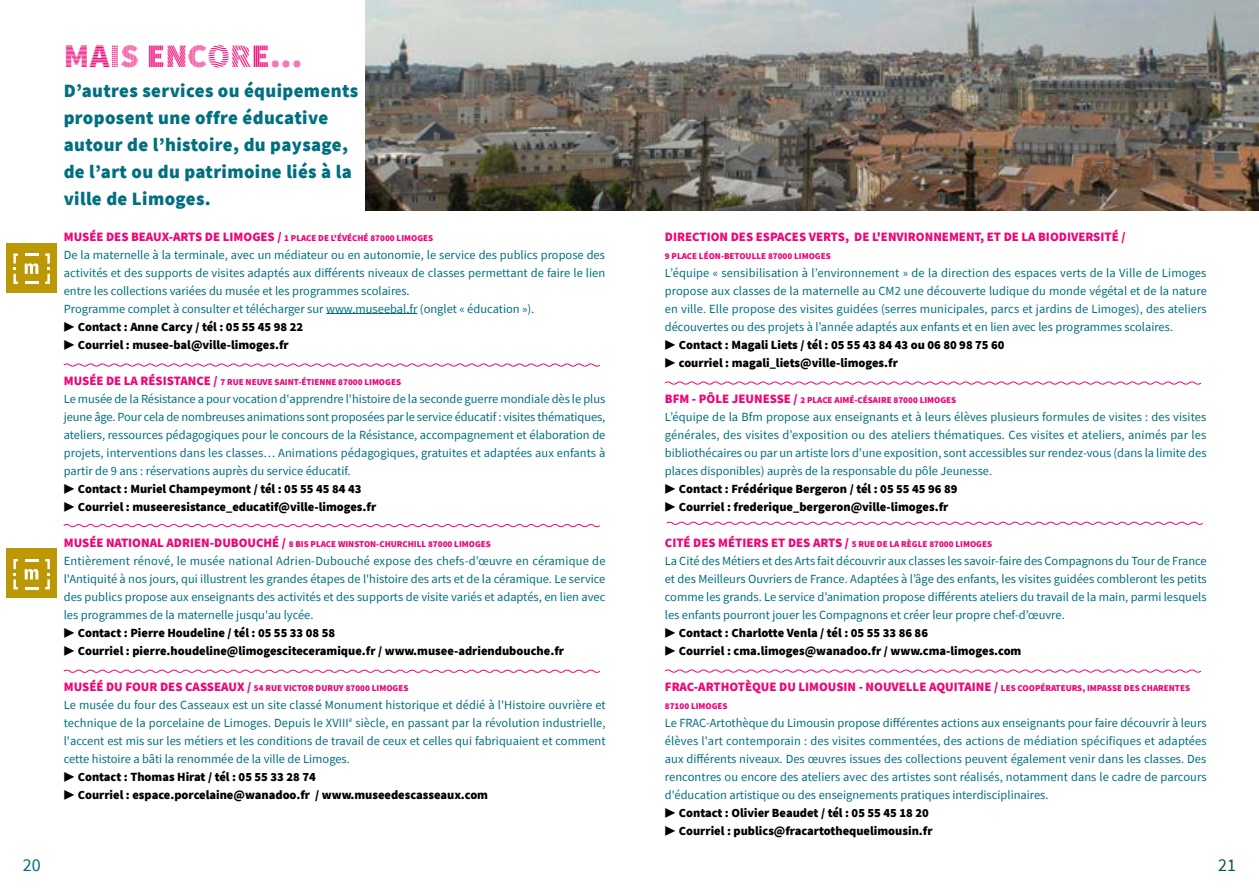
<style>
.page{position:relative;width:1259px;height:893px;background:#fff}
.page>*{position:absolute;margin:0;border:0;box-sizing:border-box;transform-origin:0 0}
.t1{font:33px "Source Sans Pro DISPLAY";letter-spacing:.01em;color:#ed0677}
.t2{font:900 18.75px/27px "Source Sans Pro";color:#006f80}
.t3{font:18px "Source Sans Pro";color:#006f80}
.t4{font:18px "Source Sans Pro";color:#00652e}
.t5{font:900 12.75px "Source Sans Pro";color:#ed0677}
.t6{font:12.45px/18px "Source Sans Pro";color:#006f80;text-align:justify}
.t7{font:900 12.45px/18px "Source Sans Pro";color:#000101}
.t8{font:900 9px "Source Sans Pro";color:#ed0677}
.s1{font-size:9px}
.s2{font-size:12.75px}
</style>
<div class="page">
<hr style="left:326px;top:313px;width:91px;height:1px;background:#006f80">
<svg style="left:63px;top:363px;width:537px;height:4px"></svg>
<svg style="left:63px;top:524px;width:537px;height:4px"></svg>
<div style="left:6px;top:243px;width:51px;height:49px;background:#bd9806"></div>
<svg style="left:25px;top:263px;width:13px;height:11px"></svg>
<svg style="left:25px;top:253px;width:13px;height:3px"></svg>
<svg style="left:25px;top:281px;width:13px;height:3px"></svg>
<svg style="left:45px;top:253px;width:5px;height:31px"></svg>
<svg style="left:13px;top:253px;width:5px;height:31px"></svg>
<div style="left:6px;top:549px;width:51px;height:49px;background:#bd9806"></div>
<svg style="left:25px;top:569px;width:13px;height:10px"></svg>
<svg style="left:25px;top:559px;width:13px;height:2px"></svg>
<svg style="left:25px;top:587px;width:13px;height:2px"></svg>
<svg style="left:45px;top:559px;width:5px;height:30px"></svg>
<svg style="left:13px;top:559px;width:5px;height:30px"></svg>
<svg style="left:664px;top:381px;width:538px;height:4px"></svg>
<svg style="left:664px;top:669px;width:538px;height:4px"></svg>
<svg style="left:666px;top:521px;width:537px;height:4px"></svg>
<img style="left:366px;top:0;width:893px;height:210px">
<svg style="left:63px;top:669px;width:537px;height:4px"></svg>
<h1 class="t1" style="left:64px;top:39px;width:240px">MAIS ENCORE...</h1>
<h2 class="t2" style="left:64px;top:76px;width:296px">D’autres services ou équipements proposent une offre éducative autour de l’histoire, du paysage, de l’art ou du patrimoine liés à la ville de Limoges.</h2>
<p class="t5" style="left:64px;top:227px;width:371px">musée des beaux-arts de limoges / <span class="s1">1 place de l'évéché 87000 limoges</span></p>
<p class="t6" style="left:64px;top:245px;width:543px;text-align:left">De la maternelle à la terminale, avec un médiateur ou en autonomie, le service des publics propose des activités et des supports de visites adaptés aux différents niveaux de classes permettant de faire le lien entre les collections variées du musée et les programmes scolaires.<br>Programme complet à consulter et télécharger sur www.museebal.fr (onglet « éducation »).</p>
<p class="t7" style="left:64px;top:317px;width:241px">▶ Contact : Anne Carcy / tél : 05 55 45 98 22 ▶ Courriel : musee-bal@ville-limoges.fr</p>
<p class="t8" style="left:64px;top:375px;width:339px"><span class="s2">musée de la résistance /</span> 7 rue neuve saint-étienne 87000 limoges</p>
<p class="t6" style="left:64px;top:389px;width:543px">Le musée de la Résistance a pour vocation d'apprendre l'histoire de la seconde guerre mondiale dès le plus jeune âge. Pour cela de nombreuses animations sont proposées par le service éducatif : visites thématiques, ateliers, ressources pédagogiques pour le concours de la Résistance, accompagnement et élaboration de projets, interventions dans les classes… Animations pédagogiques, gratuites et adaptées aux enfants à partir de 9 ans : réservations auprès du service éducatif.</p>
<p class="t7" style="left:64px;top:479px;width:314px">▶ Contact : Muriel Champeymont / tél : 05 55 45 84 43<br>▶ Courriel : museeresistance_educatif@ville-limoges.fr</p>
<p class="t8" style="left:64px;top:537px;width:429px"><span class="s2">musée national adrien-dubouché /</span> 8 bis place Winston-Churchill 87000 Limoges</p>
<p class="t6" style="left:64px;top:551px;width:543px">Entièrement rénové, le musée national Adrien-Dubouché expose des chefs-d’œuvre en céramique de l'Antiquité à nos jours, qui illustrent les grandes étapes de l'histoire des arts et de la céramique. Le service des publics propose aux enseignants des activités et des supports de visite variés et adaptés, en lien avec les programmes de la maternelle jusqu'au lycée.</p>
<p class="t7" style="left:64px;top:623px;width:502px">▶ Contact : Pierre Houdeline / tél : 05 55 33 08 58<br>▶ Courriel : pierre.houdeline@limogesciteceramique.fr / www.musee-adriendubouche.fr</p>
<p class="t8" style="left:64px;top:681px;width:346px"><span class="s2">muséé du four des casseaux /</span> 54 rue Victor Duruy 87000 limoges</p>
<p class="t6" style="left:64px;top:695px;width:543px">Le musée du four des Casseaux est un site classé Monument historique et dédié à l'Histoire ouvrière et technique de la porcelaine de Limoges. Depuis le XVIII<sup>e</sup> siècle, en passant par la révolution industrielle, l'accent est mis sur les métiers et les conditions de travail de ceux et celles qui fabriquaient et comment cette histoire a bâti la renommée de la ville de Limoges.</p>
<p class="t7" style="left:64px;top:767px;width:426px">▶ Contact : Thomas Hirat / tél : 05 55 33 28 74<br>▶ Courriel : espace.porcelaine@wanadoo.fr / www.museedescasseaux.com</p>
<p class="t5" style="left:665px;top:227px;width:462px">direction des espaces verts, de l'environnement, et de la biodiversité /</p>
<p class="t8" style="left:665px;top:249px;width:167px">9 place léon-betoulle 87000 limoges</p>
<p class="t6" style="left:665px;top:263px;width:543px">L’équipe « sensibilisation à l’environnement » de la direction des espaces verts de la Ville de Limoges propose aux classes de la maternelle au CM2 une découverte ludique du monde végétal et de la nature en ville. Elle propose des visites guidées (serres municipales, parcs et jardins de Limoges), des ateliers découvertes ou des projets à l’année adaptés aux enfants et en lien avec les programmes scolaires.</p>
<p class="t7" style="left:665px;top:335px;width:341px">▶ Contact : Magali Liets / tél : 05 55 43 84 43 ou 06 80 98 75 60 ▶ courriel : magali_liets@ville-limoges.fr</p>
<p class="t5" style="left:665px;top:389px;width:76px">Bfm - Pôle JEUNESSE</p>
<p class="t8" style="left:793px;top:393px;width:164px"><span class="s2">/</span> 2 place aimé-césaire 87000 limoges</p>
<p class="t6" style="left:665px;top:407px;width:543px">L’équipe de la Bfm propose aux enseignants et à leurs élèves plusieurs formules de visites : des visites générales, des visites d’exposition ou des ateliers thématiques. Ces visites et ateliers, animés par les bibliothécaires ou par un artiste lors d’une exposition, sont accessibles sur rendez-vous (dans la limite des places disponibles) auprès de la responsable du pôle Jeunesse.</p>
<p class="t7" style="left:665px;top:479px;width:294px">▶ Contact : Frédérique Bergeron / tél : 05 55 45 96 89 ▶ Courriel : frederique_bergeron@ville-limoges.fr</p>
<p class="t8" style="left:665px;top:537px;width:329px"><span class="s2">cité des métiers et des arts /</span> 5 rue de la règle 87000 limoges</p>
<p class="t6" style="left:665px;top:551px;width:543px">La Cité des Métiers et des Arts fait découvrir aux classes les savoir-faire des Compagnons du Tour de France et des Meilleurs Ouvriers de France. Adaptées à l’âge des enfants, les visites guidées combleront les petits comme les grands. Le service d’animation propose différents ateliers du travail de la main, parmi lesquels les enfants pourront jouer les Compagnons et créer leur propre chef-d’œuvre.</p>
<p class="t7" style="left:665px;top:623px;width:358px">▶ Contact : Charlotte Venla / tél : 05 55 33 86 86<br>▶ Courriel : cma.limoges@wanadoo.fr / www.cma-limoges.com</p>
<p class="t5" style="left:665px;top:677px;width:527px">frac-arthotÈque du limousin - nouvelle aquitaine / <span class="s1">les coopérateurs, impasse des charentes</span></p>
<p class="t8" style="left:665px;top:699px;width:64px">87100 limoges</p>
<p class="t6" style="left:665px;top:713px;width:543px">Le FRAC-Artothèque du Limousin propose différentes actions aux enseignants pour faire découvrir à leurs élèves l'art contemporain : des visites commentées, des actions de médiation spécifiques et adaptées aux différents niveaux. Des œuvres issues des collections peuvent également venir dans les classes. Des rencontres ou encore des ateliers avec des artistes sont réalisés, notamment dans le cadre de parcours d'éducation artistique ou des enseignements pratiques interdisciplinaires.</p>
<p class="t7" style="left:665px;top:803px;width:269px">▶ Contact : Olivier Beaudet / tél : 05 55 45 18 20 ▶ Courriel : publics@fracartothequelimousin.fr</p>
<h3 class="t3" style="left:23px;top:853px;width:19px">20</h3>
<h3 class="t4" style="left:1218px;top:853px;width:19px">21</h3>
</div>
